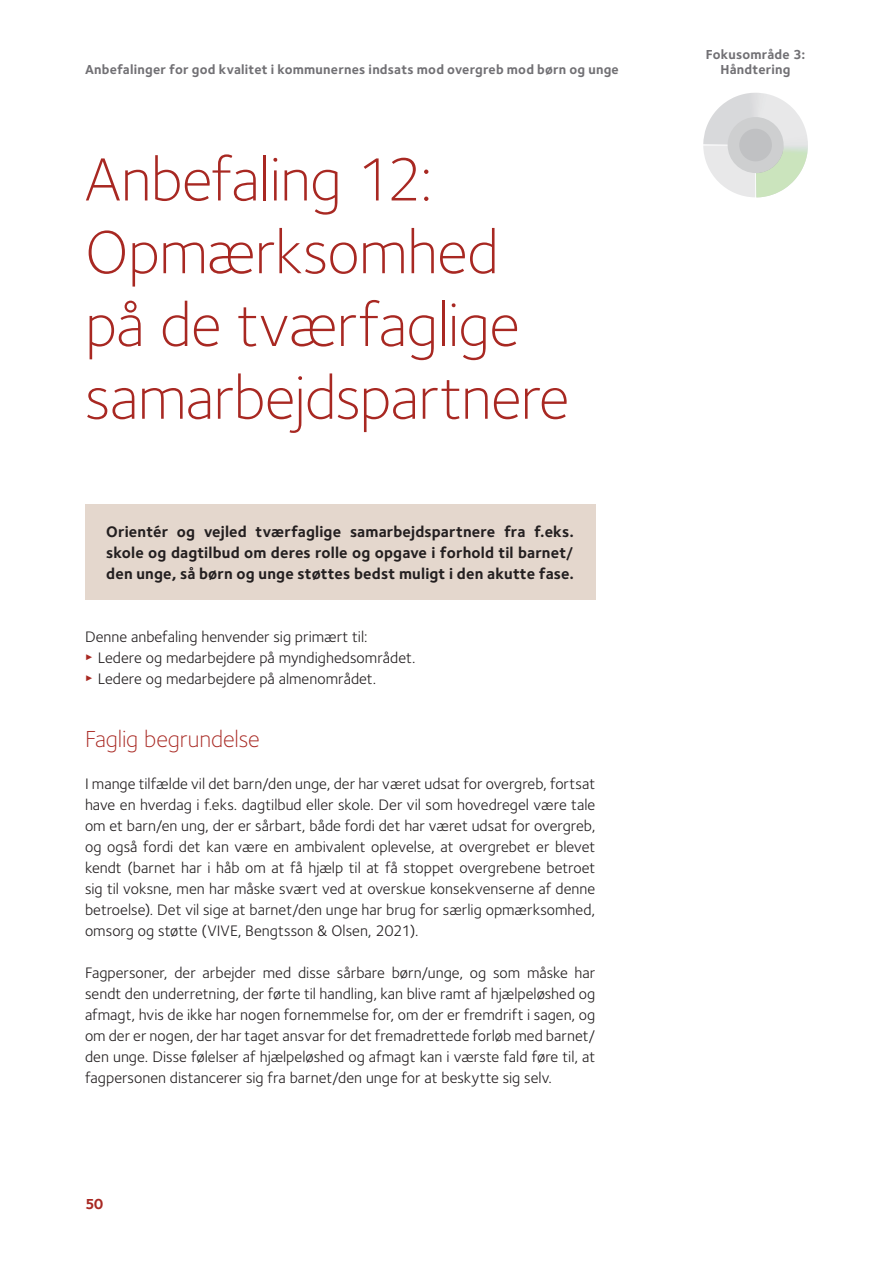
<style>
.page{position:relative;width:893px;height:1263px;background:#fff}
.page>*{position:absolute;margin:0;border:0;box-sizing:border-box;transform-origin:0 0}
.H2__Overskrift_anbef{font:300 63px/72.8px "Foundry Sterling";letter-spacing:-.015em;color:#a82822}
.H3__Mellemr_1_linie{font:300 24px "Foundry Sterling";letter-spacing:-.01em;color:#a82822}
.Brødtekst{font:15.75px/21px "Foundry Sterling";color:#231f20;text-align:justify}
.Anbefaling_tekst{font:700 15.75px/21px "Foundry Sterling";letter-spacing:.01em;color:#231f20;text-align:justify}
.Brødtekst_-_uden_luf{font:15.75px "Foundry Sterling";color:#231f20}
.t1{font:700 15px "Foundry Sterling";color:#a82822}
.t2{font:700 13.5px/15.8px "Foundry Sterling";letter-spacing:.015em;color:#717074;text-align:center}
.s1{font-family:"Arial";font-size:8.25px;color:#a82822}
</style>
<div class="page">
<div style="left:85px;top:504px;width:510px;height:95px;background:#e4d7cd"></div>
<svg style="left:703px;top:93px;width:105px;height:104px"></svg>
<p class="t2" style="left:85px;top:62px;width:535px">Anbefalinger for god kvalitet i kommunernes indsats mod overgreb mod børn og unge</p>
<h2 class="H2__Overskrift_anbef" style="left:85px;top:142px;width:486px">Anbefaling 12:<br>Opmærksomhed på de tværfaglige samarbejdspartnere</h2>
<p class="Anbefaling_tekst" style="left:106px;top:520px;width:469px">Orientér og vejled tværfaglige samarbejdspartnere fra f.eks. skole og dagtilbud om deres rolle og opgave i forhold til barnet/ den unge, så børn og unge støttes bedst muligt i den akutte fase.</p>
<p class="Brødtekst_-_uden_luf" style="left:85px;top:627px;width:284px">Denne anbefaling henvender sig primært til:</p>
<p class="Brødtekst" style="left:85px;top:647px;width:332px"><span class="s1">►</span> Ledere og medarbejdere på myndighedsområdet.</p>
<p class="Brødtekst" style="left:85px;top:668px;width:293px"><span class="s1">►</span> Ledere og medarbejdere på almenområdet.</p>
<h3 class="H3__Mellemr_1_linie" style="left:85px;top:725px;width:176px">Faglig begrundelse</h3>
<p class="Brødtekst" style="left:85px;top:773px;width:512px">I mange tilfælde vil det barn/den unge, der har været udsat for overgreb, fortsat have en hverdag i f.eks. dagtilbud eller skole. Der vil som hovedregel være tale om et barn/en ung, der er sårbart, både fordi det har været udsat for overgreb, og også fordi det kan være en ambivalent oplevelse, at overgrebet er blevet kendt (barnet har i håb om at få hjælp til at få stoppet overgrebene betroet sig til voksne, men har måske svært ved at overskue konsekvenserne af denne betroelse). Det vil sige at barnet/den unge har brug for særlig opmærksomhed, omsorg og støtte (VIVE, Bengtsson &amp; Olsen, 2021).</p>
<p class="Brødtekst" style="left:85px;top:962px;width:512px">Fagpersoner, der arbejder med disse sårbare børn/unge, og som måske har sendt den underretning, der førte til handling, kan blive ramt af hjælpeløshed og afmagt, hvis de ikke har nogen fornemmelse for, om der er fremdrift i sagen, og om der er nogen, der har taget ansvar for det fremadrettede forløb med barnet/ den unge. Disse følelser af hjælpeløshed og afmagt kan i værste fald føre til, at fagpersonen distancerer sig fra barnet/den unge for at beskytte sig selv.</p>
<p class="t1" style="left:85px;top:1194px;width:20px">50</p>
<p class="t2" style="left:706px;top:46px;width:101px">Fokusområde 3:<br>Håndtering</p>
</div>
